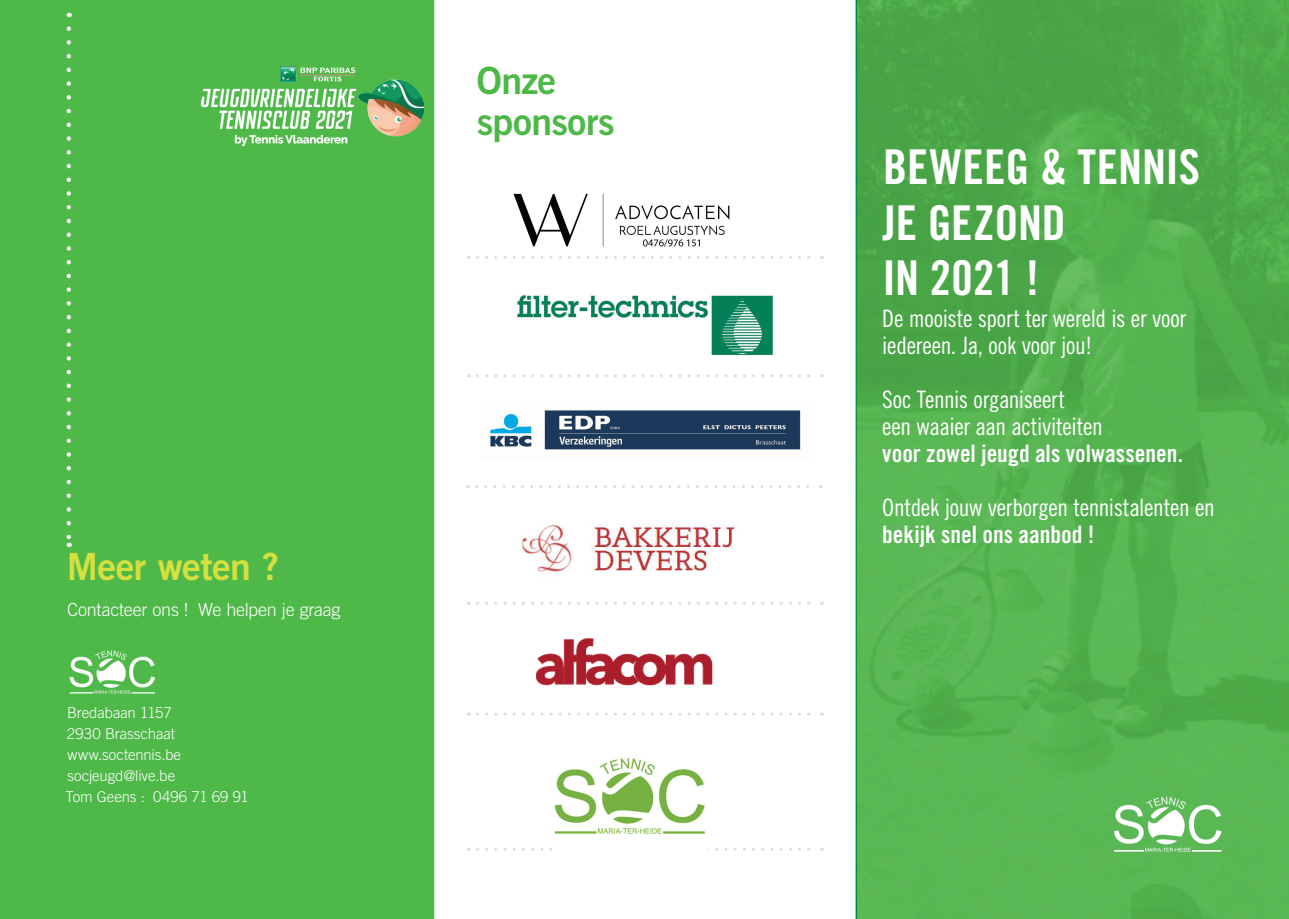
<style>
.page{position:relative;width:1289px;height:919px;background:#fff}
.page>*{position:absolute;margin:0;border:0;box-sizing:border-box;transform-origin:0 0}
.t1{font:48px/55.5px "Trade Gothic LT Std Bd Cn 20";color:#fff}
.t2{font:37.5px/40.5px "Trade Gothic LT Std Bd 2";letter-spacing:-.01em;color:#4cb848}
.t3{font:37.5px "Trade Gothic LT Std Bd 2";letter-spacing:-.015em;color:#d5df3f}
.t4{font:24px/27px "Trade Gothic LT Std Cn 18";letter-spacing:-.015em;color:#fff}
.t5{font:24px "Trade Gothic LT Std Bd Cn 20";color:#fff}
.t6{font:300 18px "Trade Gothic LT Std";letter-spacing:-.015em;color:#fff}
.t7{font:300 15px/21px "Trade Gothic LT Std";letter-spacing:-.01em;color:#fff}
</style>
<div class="page">
<div style="left:0;top:0;width:434px;height:918px;background:#4eb848"></div>
<svg style="left:855px;top:0;width:433px;height:918px;background:#52b04e"></svg>
<svg style="left:66px;top:29px;width:5px;height:518px;background:#73c46e"></svg>
<img style="left:200px;top:67px;width:223px;height:95px">
<img style="left:513px;top:193px;width:217px;height:54px">
<svg style="left:477px;top:256px;width:345px;height:3px"></svg>
<svg style="left:477px;top:374px;width:345px;height:3px"></svg>
<svg style="left:476px;top:485px;width:345px;height:3px"></svg>
<svg style="left:477px;top:602px;width:345px;height:2px"></svg>
<svg style="left:477px;top:712px;width:345px;height:3px"></svg>
<svg style="left:477px;top:848px;width:345px;height:2px"></svg>
<img style="left:1112px;top:785px;width:111px;height:79px">
<img style="left:69px;top:641px;width:88px;height:62px">
<img style="left:522px;top:524px;width:213px;height:48px">
<img style="left:536px;top:638px;width:177px;height:48px">
<img style="left:490px;top:410px;width:311px;height:40px">
<img style="left:517px;top:295px;width:256px;height:61px">
<img style="left:552px;top:758px;width:155px;height:92px">
<h2 class="t2" style="left:476px;top:60px;width:140px">Onze sponsors</h2>
<h2 class="t3" style="left:67px;top:543px;width:214px">Meer weten ?</h2>
<p class="t6" style="left:67px;top:598px;width:275px">Contacteer ons ! We helpen je graag</p>
<p class="t7" style="left:65px;top:701px;width:185px">Bredabaan 1157<br>2930 Brasschaat www.soctennis.be socjeugd@live.be<br>Tom Geens : 0496 71 69 91</p>
<h1 class="t1" style="left:882px;top:139px;width:319px">BEWEEG &amp; TENNIS<br>JE GEZOND<br>IN 2021 !</h1>
<p class="t4" style="left:882px;top:304px;width:305px">De mooiste sport ter wereld is er voor iedereen. Ja, ook voor jou!</p>
<p class="t4" style="left:882px;top:385px;width:222px">Soc Tennis organiseert<br>een waaier aan activiteiten</p>
<p class="t5" style="left:882px;top:438px;width:302px">voor zowel jeugd als volwassenen.</p>
<p class="t4" style="left:882px;top:493px;width:334px">Ontdek jouw verborgen tennistalenten en</p>
<p class="t5" style="left:882px;top:519px;width:214px">bekijk snel ons aanbod !</p>
</div>
